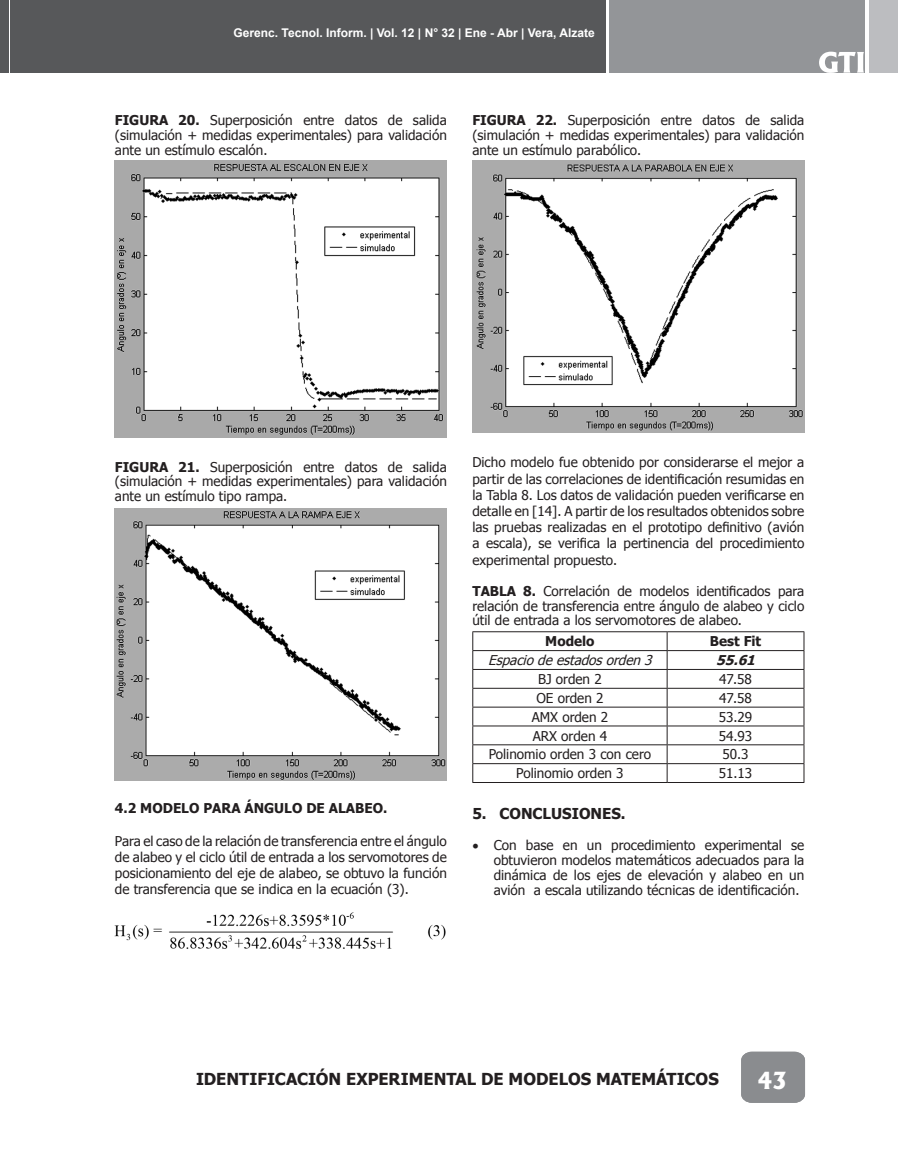
<style>
.page{position:relative;width:898px;height:1166px;background:#fff}
.page>*{position:absolute;margin:0;border:0;box-sizing:border-box;transform-origin:0 0}
.t1{font:800 22.5px "Albertus";color:#fff}
.t2{font:700 16.5px "Tahoma";color:#231f20}
.t3{font:700 15px "Tahoma";color:#231f20}
.t4{font:13.5px/14.9px "Tahoma";color:#231f20;text-align:justify}
.t5{font:700 13.5px "Tahoma";color:#231f20}
.t6{font:italic 13.5px "Tahoma";color:#231f20}
.t7{font:italic 700 13.5px "Tahoma";color:#231f20}
.t8{font:700 12px "Arial";color:#fff}
.s1{font-weight:700}
</style>
<div class="page">
<div style="left:10px;top:0;width:595px;height:73px;background:#57585a"></div>
<div style="left:609px;top:0;width:255px;height:73px;background:#939598"></div>
<div style="left:868px;top:0;width:29px;height:73px;background:#bcbdc0"></div>
<div style="left:741px;top:1051px;width:63px;height:51px;background:#8a8c8f"></div>
<div style="left:0;top:0;width:9px;height:73px;background:#57585a"></div>
<svg style="left:819px;top:52px;width:44px;height:21px"></svg>
<hr style="left:472px;top:631px;width:195px;height:1px;background:#231f20">
<hr style="left:667px;top:631px;width:137px;height:1px;background:#231f20">
<hr style="left:472px;top:650px;width:195px;height:1px;background:#231f20">
<hr style="left:667px;top:650px;width:137px;height:1px;background:#231f20">
<hr style="left:472px;top:669px;width:195px;height:1px;background:#231f20">
<hr style="left:667px;top:669px;width:137px;height:1px;background:#231f20">
<hr style="left:472px;top:687px;width:195px;height:1px;background:#231f20">
<hr style="left:667px;top:687px;width:137px;height:1px;background:#231f20">
<hr style="left:472px;top:706px;width:195px;height:1px;background:#231f20">
<hr style="left:667px;top:706px;width:137px;height:1px;background:#231f20">
<hr style="left:472px;top:725px;width:195px;height:1px;background:#231f20">
<hr style="left:667px;top:725px;width:137px;height:1px;background:#231f20">
<hr style="left:472px;top:744px;width:195px;height:1px;background:#231f20">
<hr style="left:667px;top:744px;width:137px;height:1px;background:#231f20">
<hr style="left:472px;top:763px;width:195px;height:1px;background:#231f20">
<svg style="left:472px;top:632px;width:1px;height:149px"></svg>
<hr style="left:667px;top:763px;width:137px;height:1px;background:#231f20">
<svg style="left:666px;top:632px;width:1px;height:149px"></svg>
<svg style="left:803px;top:632px;width:1px;height:149px"></svg>
<hr style="left:472px;top:781px;width:195px;height:1px;background:#231f20">
<hr style="left:667px;top:781px;width:137px;height:1px;background:#231f20">
<img style="left:115px;top:160px;width:331px;height:277px">
<img style="left:115px;top:508px;width:331px;height:272px">
<img style="left:472px;top:160px;width:332px;height:273px">
<img style="left:115px;top:912px;width:331px;height:37px">
<p class="t8" style="left:233px;top:25px;width:362px">Gerenc. Tecnol. Inform. | Vol. 12 | N° 32 | Ene - Abr | Vera, Alzate</p>
<p class="t4" style="left:115px;top:112px;width:333px"><span class="s1">FIGURA 20.</span> Superposición entre datos de salida (simulación + medidas experimentales) para validación ante un estímulo escalón.</p>
<p class="t4" style="left:472px;top:112px;width:333px"><span class="s1">FIGURA 22.</span> Superposición entre datos de salida (simulación + medidas experimentales) para validación ante un estímulo parabólico.</p>
<p class="t4" style="left:115px;top:458px;width:333px"><span class="s1">FIGURA 21.</span> Superposición entre datos de salida (simulación + medidas experimentales) para validación ante un estímulo tipo rampa.</p>
<p class="t5" style="left:115px;top:798px;width:274px">4.2 MODELO PARA ÁNGULO DE ALABEO.</p>
<p class="t4" style="left:115px;top:832px;width:333px;line-height:16.2px">Para el caso de la relación de transferencia entre el ángulo de alabeo y el ciclo útil de entrada a los servomotores de posicionamiento del eje de alabeo, se obtuvo la función de transferencia que se indica en la ecuación (3).</p>
<p class="t4" style="left:472px;top:453px;width:333px;line-height:16.2px">Dicho modelo fue obtenido por considerarse el mejor a partir de las correlaciones de identificación resumidas en la Tabla 8. Los datos de validación pueden verificarse en detalle en [14]. A partir de los resultados obtenidos sobre las pruebas realizadas en el prototipo definitivo (avión a escala), se verifica la pertinencia del procedimiento experimental propuesto.</p>
<p class="t4" style="left:472px;top:582px;width:333px"><span class="s1">TABLA 8.</span> Correlación de modelos identificados para relación de transferencia entre ángulo de alabeo y ciclo útil de entrada a los servomotores de alabeo.</p>
<p class="t5" style="left:545px;top:631px;width:51px">Modelo</p>
<p class="t5" style="left:709px;top:631px;width:53px">Best Fit</p>
<p class="t6" style="left:488px;top:651px;width:169px">Espaciodeestadosorden3</p>
<p class="t7" style="left:716px;top:650px;width:45px">55.61</p>
<p class="t4" style="left:538px;top:671px;width:65px">BJ orden 2</p>
<p class="t4" style="left:719px;top:671px;width:34px">47.58</p>
<p class="t4" style="left:536px;top:689px;width:69px">OE orden 2</p>
<p class="t4" style="left:719px;top:689px;width:34px">47.58</p>
<p class="t4" style="left:531px;top:708px;width:78px">AMX orden 2</p>
<p class="t4" style="left:718px;top:708px;width:35px">53.29</p>
<p class="t4" style="left:532px;top:727px;width:76px">ARX orden 4</p>
<p class="t4" style="left:718px;top:727px;width:35px">54.93</p>
<p class="t4" style="left:488px;top:746px;width:164px">Polinomio orden 3 con cero</p>
<p class="t4" style="left:722px;top:746px;width:28px">50.3</p>
<p class="t4" style="left:516px;top:765px;width:109px">Polinomio orden 3</p>
<p class="t4" style="left:718px;top:765px;width:35px">51.13</p>
<p class="t3" style="left:472px;top:802px;width:155px">5. CONCLUSIONES.</p>
<p class="t4" style="left:493px;top:836px;width:312px;text-indent:-21px">• Con base en un procedimiento experimental se obtuvieron modelos matemáticos adecuados para la dinámica de los ejes de elevación y alabeo en un avión a escala utilizando técnicas de identificación.</p>
<p class="t2" style="left:196px;top:1067px;width:524px">IDENTIFICACIÓN EXPERIMENTAL DE MODELOS MATEMÁTICOS</p>
<h1 class="t1" style="left:757px;top:1066px;width:31px">43</h1>
</div>
